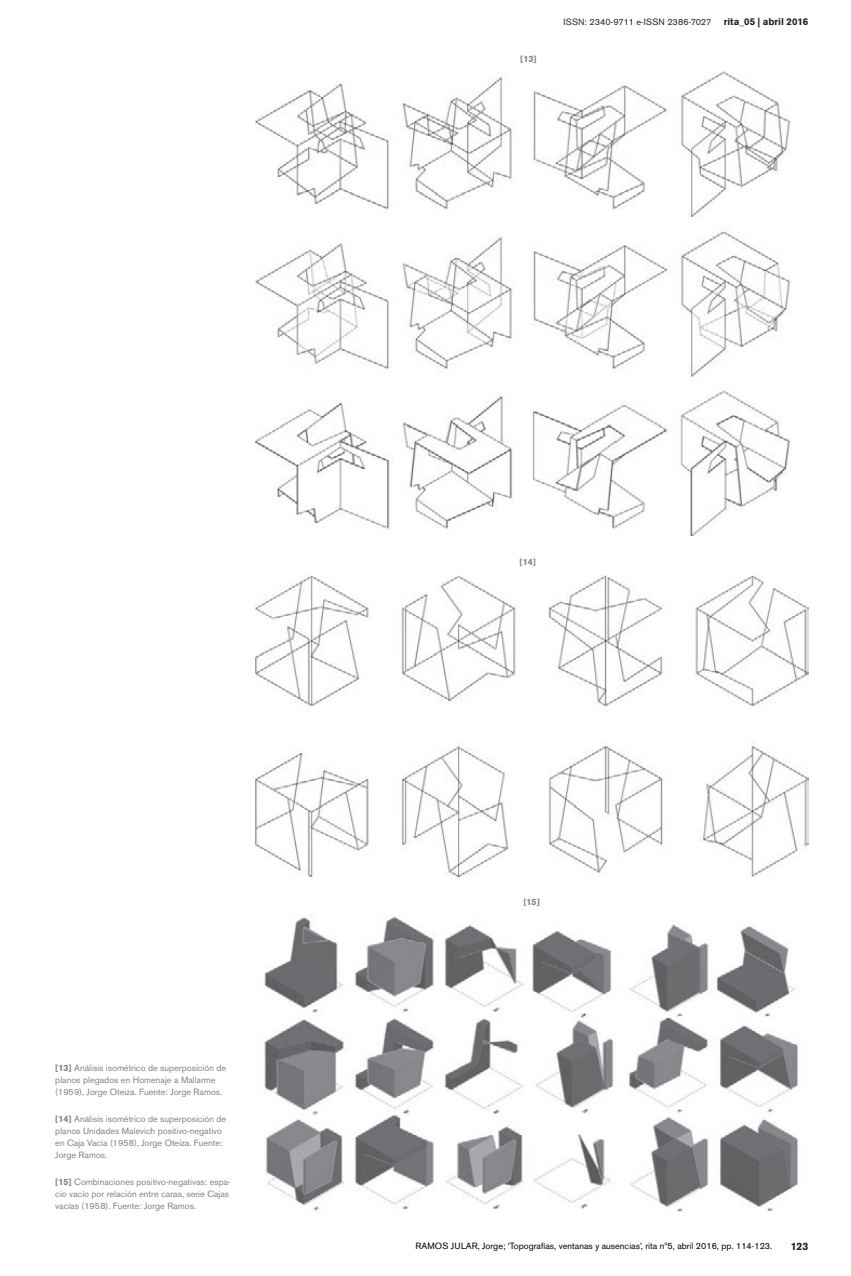
<style>
.page{position:relative;width:851px;height:1276px;background:#fff}
.page>*{position:absolute;margin:0;border:0;box-sizing:border-box;transform-origin:0 0}
.t1{font:700 10.5px "Akzidenz Grotesk BE";color:#231f20}
.t2{font:700 9.75px "Akzidenz Grotesk BE";color:#231f20}
.t3{font:9px/12px "Akzidenz Grotesk BE";color:#808285}
.t4{font:9px "Akzidenz Grotesk BE";color:#000}
.t5{font:9px "Akzidenz Grotesk BE";letter-spacing:.02em;color:#231f20}
.t6{font:700 9px "Akzidenz Grotesk BE";color:#808285}
.s1{font-weight:700}
</style>
<div class="page">
<img style="left:255px;top:72px;width:536px;height:463px">
<img style="left:255px;top:575px;width:553px;height:301px">
<img style="left:264px;top:915px;width:535px;height:297px">
<p class="t6" style="left:520px;top:54px;width:18px">[13]</p>
<p class="t5" style="left:563px;top:17px;width:149px">ISSN: 2340-9711 e-ISSN 2386-7027</p>
<p class="t2" style="left:723px;top:16px;width:86px">rita_05 | abril 2016</p>
<p class="t3" style="left:55px;top:1061px;width:172px"><span class="s1">[13]</span> Análisis isométrico de superposición de planos plegados en Homenaje a Mallarme (1959), Jorge Oteiza. Fuente: Jorge Ramos.</p>
<p class="t3" style="left:55px;top:1112px;width:172px"><span class="s1">[14]</span> Análisis isométrico de superposición de planos Unidades Malevich positivo-negativo en Caja Vacía (1958), Jorge Oteiza. Fuente:<br>Jorge Ramos.</p>
<p class="t3" style="left:55px;top:1175px;width:177px"><span class="s1">[15]</span> Combinaciones positivo-negativas: espa&shy;cio vacío por relación entre caras, serie Cajas vacías (1958). Fuente: Jorge Ramos.</p>
<p class="t6" style="left:519px;top:557px;width:18px">[14]</p>
<p class="t6" style="left:523px;top:896px;width:18px">[15]</p>
<p class="t4" style="left:415px;top:1240px;width:358px">RAMOS JULAR, Jorge; ‘Topografías, ventanas y ausencias’, rita nº5, abril 2016, pp. 114-123.</p>
<p class="t1" style="left:790px;top:1240px;width:19px">123</p>
</div>
